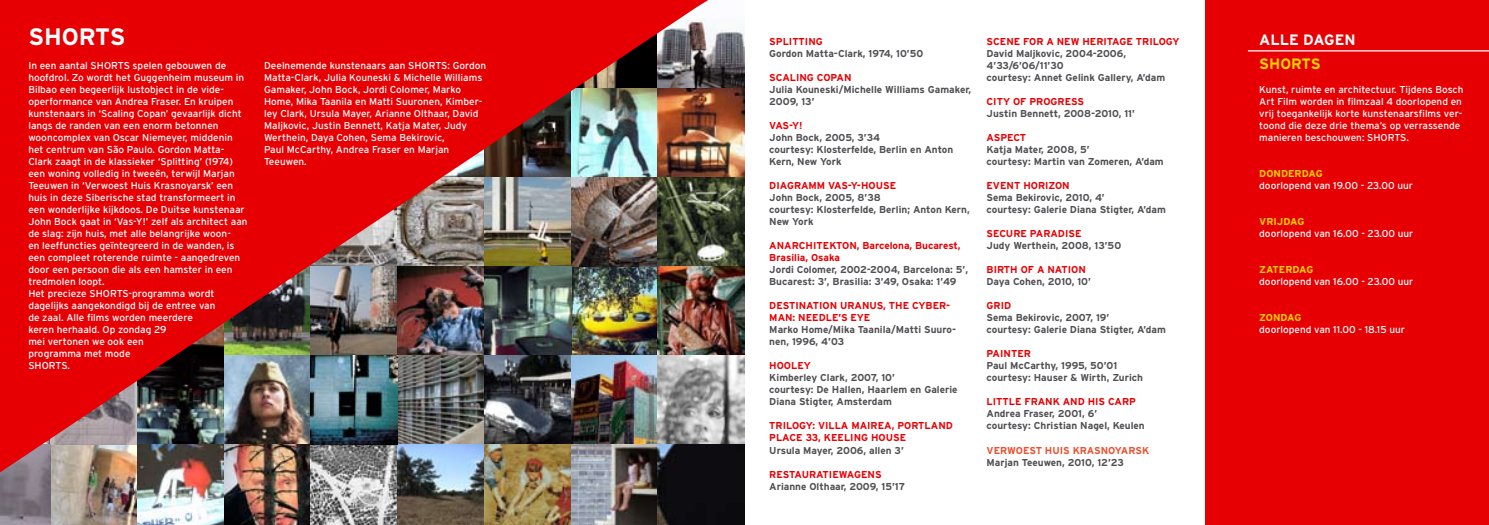
<style>
.page{position:relative;width:1489px;height:525px;background:#fff}
.page>*{position:absolute;margin:0;border:0;box-sizing:border-box;transform-origin:0 0}
.t1{font:700 23.75px "Interstate";color:#fff}
.t2{font:700 15px "Interstate";color:#fff}
.t3{font:700 15px "Interstate";color:#ffd300}
.t4{font:10px/12px "Interstate";color:#fff}
.t5{font:700 10px/12px "Interstate";color:#504f53}
.t6{font:700 10px/12px "Interstate";color:#e60004}
.t7{font:700 10px "Interstate";color:#ffd300}
.t8{font:700 10px "Interstate";color:#e9502f}
</style>
<div class="page">
<img style="left:0;top:472px;width:311px;height:52px">
<div style="left:1205px;top:0;width:283px;height:524px;background:#e60004"></div>
<hr style="left:1247px;top:50px;width:241px;height:1px;background:#fff">
<img style="left:708px;top:23px;width:36px;height:243px">
<img style="left:708px;top:266px;width:36px;height:89px">
<img style="left:708px;top:355px;width:36px;height:89px">
<img style="left:311px;top:472px;width:346px;height:52px">
<div style="left:657px;top:444px;width:87px;height:80px;background:#0d0c11"></div>
<img style="left:0;top:0;width:708px;height:472px">
<h1 class="t1" style="left:28px;top:23px;width:98px">SHORTS</h1>
<p class="t4" style="left:28px;top:59px;width:221px">In een aantal SHORTS spelen gebouwen de hoofdrol. Zo wordt het Guggenheim museum in Bilbao een begeerlijk lustobject in de vide&shy;operformance van Andrea Fraser. En kruipen kunstenaars in ‘Scaling Copan’ gevaarlijk dicht langs de randen van een enorm betonnen wooncomplex van Oscar Niemeyer, middenin het centrum van São Paulo. Gordon Matta-Clark zaagt in de klassieker ‘Splitting’ (1974) een woning volledig in tweeën, terwijl Marjan Teeuwen in ‘Verwoest Huis Krasnoyarsk’ een huis in deze Siberische stad transformeert in een wonderlijke kijkdoos. De Duitse kunstenaar John Bock gaat in ‘Vas-Y!’ zelf als architect aan de slag: zijn huis, met alle belangrijke woon-<br>en leeffuncties geïntegreerd in de wanden, is een compleet roterende ruimte - aangedreven door een persoon die als een hamster in een tredmolen loopt.<br>Het precieze SHORTS-programma wordt dagelijks aangekondigd bij de entree van<br>de zaal. Alle films worden meerdere<br>keren herhaald. Op zondag 29<br>mei vertonen we ook een<br>programma met mode<br>SHORTS.</p>
<p class="t4" style="left:264px;top:59px;width:224px">Deelnemende kunstenaars aan SHORTS: Gordon Matta-Clark, Julia Kouneski &amp; Michelle Williams Gamaker, John Bock, Jordi Colomer, Marko Home, Mika Taanila en Matti Suuronen, Kimber&shy;ley Clark, Ursula Mayer, Arianne Olthaar, David Maljkovic, Justin Bennett, Katja Mater, Judy Werthein, Daya Cohen, Sema Bekirovic,<br>Paul McCarthy, Andrea Fraser en Marjan Teeuwen.</p>
<p class="t6" style="left:769px;top:35px;width:55px">SPLITTING</p>
<p class="t5" style="left:769px;top:47px;width:155px">Gordon Matta-Clark, 1974, 10’50</p>
<p class="t6" style="left:769px;top:71px;width:84px">SCALING COPAN</p>
<p class="t5" style="left:769px;top:83px;width:203px">Julia Kouneski/Michelle Williams Gamaker,<br>2009, 13’</p>
<p class="t6" style="left:769px;top:119px;width:35px">VAS-Y!</p>
<p class="t5" style="left:769px;top:131px;width:185px">John Bock, 2005, 3’34<br>courtesy: Klosterfelde, Berlin en Anton<br>Kern, New York</p>
<p class="t6" style="left:769px;top:179px;width:128px">DIAGRAMM VAS-Y-HOUSE</p>
<p class="t5" style="left:769px;top:191px;width:202px">John Bock, 2005, 8’38<br>courtesy: Klosterfelde, Berlin; Anton Kern,<br>New York</p>
<p class="t6" style="left:769px;top:239px;width:193px">ANARCHITEKTON, Barcelona, Bucarest,<br>Brasilia, Osaka</p>
<p class="t5" style="left:769px;top:263px;width:200px">Jordi Colomer, 2002-2004, Barcelona: 5’,<br>Bucarest: 3’, Brasilia: 3’49, Osaka: 1’49</p>
<p class="t6" style="left:769px;top:299px;width:182px">DESTINATION URANUS, THE CYBER-<br>MAN: NEEDLE’S EYE</p>
<p class="t5" style="left:769px;top:323px;width:188px">Marko Home/Mika Taanila/Matti Suuro&shy;nen, 1996, 4’03</p>
<p class="t6" style="left:769px;top:359px;width:43px">HOOLEY</p>
<p class="t5" style="left:769px;top:371px;width:190px">Kimberley Clark, 2007, 10’<br>courtesy: De Hallen, Haarlem en Galerie<br>Diana Stigter, Amsterdam</p>
<p class="t6" style="left:769px;top:419px;width:185px">TRILOGY: VILLA MAIREA, PORTLAND<br>PLACE 33, KEELING HOUSE</p>
<p class="t5" style="left:769px;top:443px;width:136px">Ursula Mayer, 2006, allen 3’</p>
<p class="t6" style="left:769px;top:467px;width:114px">RESTAURATIEWAGENS</p>
<p class="t5" style="left:769px;top:479px;width:137px">Arianne Olthaar, 2009, 15’17</p>
<p class="t6" style="left:986px;top:35px;width:194px">SCENE FOR A NEW HERITAGE TRILOGY</p>
<p class="t5" style="left:986px;top:47px;width:180px">David Maljkovic, 2004-2006,<br>4’33/6’06/11’30<br>courtesy: Annet Gelink Gallery, A’dam</p>
<p class="t6" style="left:986px;top:95px;width:99px">CITY OF PROGRESS</p>
<p class="t5" style="left:986px;top:107px;width:150px">Justin Bennett, 2008-2010, 11’</p>
<p class="t6" style="left:986px;top:131px;width:41px">ASPECT</p>
<p class="t5" style="left:986px;top:143px;width:179px">Katja Mater, 2008, 5’<br>courtesy: Martin van Zomeren, A’dam</p>
<p class="t6" style="left:986px;top:179px;width:85px">EVENT HORIZON</p>
<p class="t5" style="left:986px;top:191px;width:181px">Sema Bekirovic, 2010, 4’<br>courtesy: Galerie Diana Stigter, A’dam</p>
<p class="t6" style="left:986px;top:227px;width:96px">SECURE PARADISE</p>
<p class="t5" style="left:986px;top:239px;width:136px">Judy Werthein, 2008, 13’50</p>
<p class="t6" style="left:986px;top:263px;width:101px">BIRTH OF A NATION</p>
<p class="t5" style="left:986px;top:275px;width:106px">Daya Cohen, 2010, 10’</p>
<p class="t6" style="left:986px;top:299px;width:26px">GRID</p>
<p class="t5" style="left:986px;top:311px;width:181px">Sema Bekirovic, 2007, 19’<br>courtesy: Galerie Diana Stigter, A’dam</p>
<p class="t6" style="left:986px;top:347px;width:46px">PAINTER</p>
<p class="t5" style="left:986px;top:359px;width:158px">Paul McCarthy, 1995, 50’01 courtesy: Hauser &amp; Wirth, Zurich</p>
<p class="t6" style="left:986px;top:395px;width:151px">LITTLE FRANK AND HIS CARP</p>
<p class="t5" style="left:986px;top:407px;width:160px">Andrea Fraser, 2001, 6’<br>courtesy: Christian Nagel, Keulen</p>
<p class="t8" style="left:986px;top:444px;width:164px">VERWOEST HUIS KRASNOYARSK</p>
<p class="t5" style="left:986px;top:455px;width:139px">Marjan Teeuwen, 2010, 12’23</p>
<h2 class="t2" style="left:1259px;top:31px;width:98px">ALLE DAGEN</h2>
<h2 class="t3" style="left:1259px;top:55px;width:63px">SHORTS</h2>
<p class="t4" style="left:1259px;top:83px;width:206px">Kunst, ruimte en architectuur. Tijdens Bosch Art Film worden in filmzaal 4 doorlopend en vrij toegankelijk korte kunstenaarsfilms ver&shy;toond die deze drie thema’s op verrassende manieren beschouwen: Shorts</p>
<p class="t4" style="left:1406px;top:131px;width:4px">.</p>
<p class="t7" style="left:1259px;top:168px;width:65px">DONDERDAG</p>
<p class="t4" style="left:1259px;top:179px;width:155px">doorlopend van 19.00 - 23.00 uur</p>
<p class="t7" style="left:1259px;top:216px;width:47px">VRIJDAG</p>
<p class="t4" style="left:1259px;top:227px;width:156px">doorlopend van 16.00 - 23.00 uur</p>
<p class="t7" style="left:1259px;top:264px;width:56px">ZATERDAG</p>
<p class="t4" style="left:1259px;top:275px;width:156px">doorlopend van 16.00 - 23.00 uur</p>
<p class="t7" style="left:1259px;top:312px;width:44px">ZONDAG</p>
<p class="t4" style="left:1259px;top:323px;width:147px">doorlopend van 11.00 - 18.15 uur</p>
</div>
